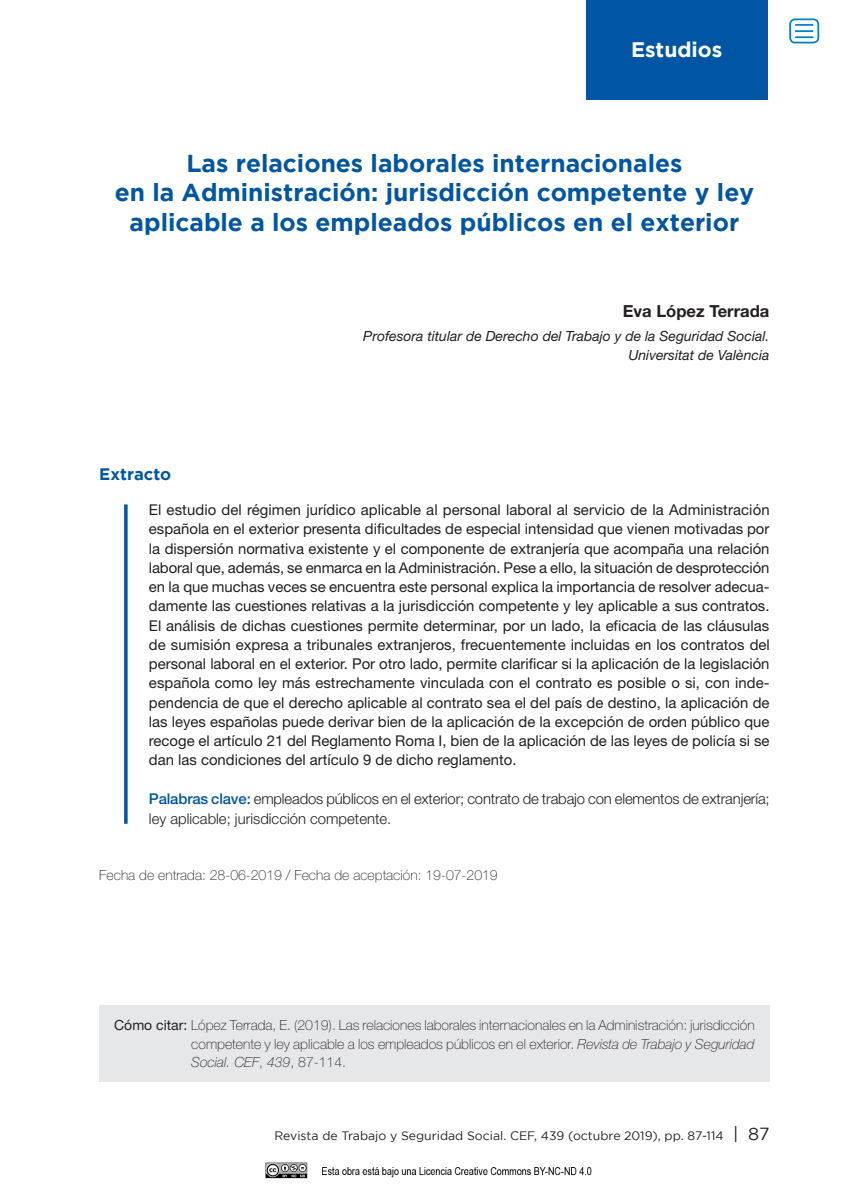
<style>
.page{position:relative;width:844px;height:1191px;background:#fff}
.page>*{position:absolute;margin:0;border:0;box-sizing:border-box;transform-origin:0 0}
.t1{font:700 24.5px/29.8px "Gotham";color:#0155a5;text-align:center}
.t2{font:700 21px "Gotham";color:#fff}
.t3{font:700 16.62px "Helvetica Neue LT Std";color:#231f20}
.t4{font:700 16.62px "Gotham";color:#0155a5}
.t5{font:14.88px/19.2px "Helvetica Neue LT Std";color:#231f20;text-align:justify}
.t6{font:300 14.88px/19.2px "Helvetica Neue LT Std";letter-spacing:-.01em;color:#231f20}
.t7{font:100 14px/18.4px "Helvetica Neue LT Std";color:#231f20;text-align:justify}
.t8{font:italic 14px/19.2px "Helvetica Neue LT Std";color:#231f20;text-align:right}
.t9{font:12.25px "Gotham";color:#231f20}
.s1{font-weight:500;color:#0155a5}
.s2{font-weight:400}
.s3{font-style:italic}
.s4{font-size:17.5px}
</style>
<div class="page">
<img style="left:265px;top:1162px;width:327px;height:17px">
<svg style="left:124px;top:504px;width:4px;height:319px"></svg>
<div style="left:585px;top:0;width:182px;height:99px;background:#0155a5"></div>
<div style="left:99px;top:1005px;width:670px;height:76px;background:#e6e7e9"></div>
<div style="left:789px;top:18px;width:30px;height:25px;border:2px solid #0082c8;border-radius:5px"></div>
<svg style="left:795px;top:24px;width:18px;height:14px"></svg>
<h2 class="t2" style="left:630px;top:38px;width:93px">Estudios</h2>
<h1 class="t1" style="left:115px;top:147px;width:640px">Las relaciones laborales internacionales<br>en la Administración: jurisdicción competente y ley aplicable a los empleados públicos en el exterior</h1>
<p class="t3" style="left:622px;top:300px;width:148px">Eva López Terrada</p>
<p class="t8" style="left:363px;top:326px;width:407px">Profesora titular de Derecho del Trabajo y de la Seguridad Social.<br>Universitat de València</p>
<p class="t4" style="left:99px;top:464px;width:73px">Extracto</p>
<p class="t5" style="left:149px;top:500px;width:622px">El estudio del régimen jurídico aplicable al personal laboral al servicio de la Administración española en el exterior presenta dificultades de especial intensidad que vienen motivadas por la dispersión normativa existente y el componente de extranjería que acompaña una relación laboral que, además, se enmarca en la Administración. Pese a ello, la situación de desprotección en la que muchas veces se encuentra este personal explica la importancia de resolver adecua&shy;damente las cuestiones relativas a la jurisdicción competente y ley aplicable a sus contratos.<br>El análisis de dichas cuestiones permite determinar, por un lado, la eficacia de las cláusulas de sumisión expresa a tribunales extranjeros, frecuentemente incluidas en los contratos del personal laboral en el exterior. Por otro lado, permite clarificar si la aplicación de la legislación española como ley más estrechamente vinculada con el contrato es posible o si, con inde&shy;pendencia de que el derecho aplicable al contrato sea el del país de destino, la aplicación de las leyes españolas puede derivar bien de la aplicación de la excepción de orden público que recoge el artículo 21 del Reglamento Roma I, bien de la aplicación de las leyes de policía si se dan las condiciones del artículo 9 de dicho reglamento.</p>
<p class="t6" style="left:149px;top:789px;width:622px"><span class="s1">Palabras clave:</span> empleados públicos en el exterior; contrato de trabajo con elementos de extranjería; ley aplicable; jurisdicción competente.</p>
<p class="t7" style="left:99px;top:865px;width:400px">Fecha de entrada: 28-06-2019 / Fecha de aceptación: 19-07-2019</p>
<p class="t7" style="left:191px;top:1016px;width:564px;text-indent:-77px"><span class="s2">Cómo citar:</span> López Terrada, E. (2019). Las relaciones laborales internacionales en la Administración: jurisdicción competente y ley aplicable a los empleados públicos en el exterior. <span class="s3">Revista de Trabajo y Seguridad Social. CEF</span>, <span class="s3">439</span>, 87-114.</p>
<p class="t9" style="left:274px;top:1128px;width:496px">Revista de Trabajo y Seguridad Social. CEF, 439 (octubre 2019), pp. 87-114 <span class="s4">| 87</span></p>
</div>
